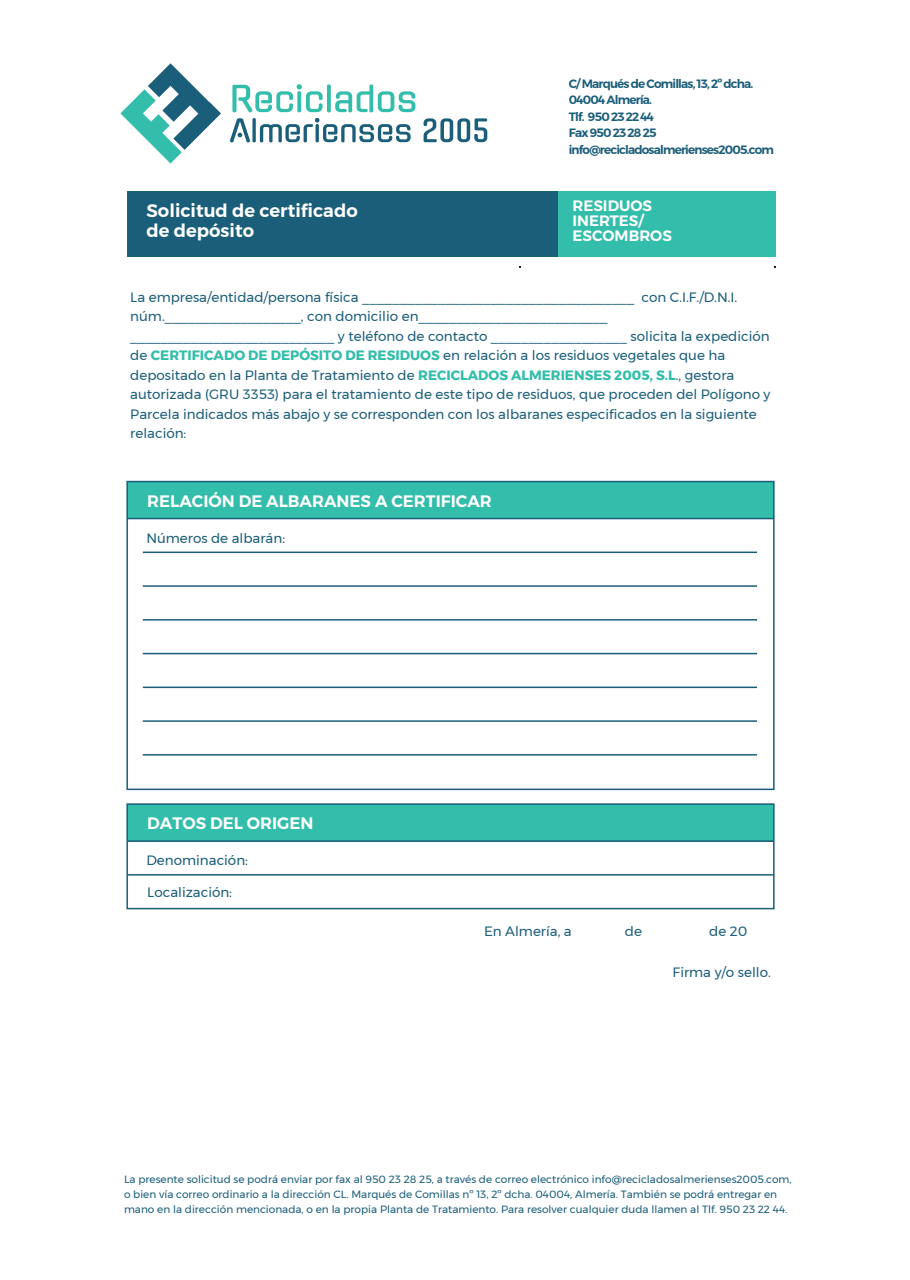
<style>
.page{position:relative;width:910px;height:1280px;background:#fff}
.page>*{position:absolute;margin:0;border:0;box-sizing:border-box;transform-origin:0 0}
.t1{font:600 18px/19.5px "Montserrat";color:#fff}
.t2{font:600 16.5px "Montserrat";color:#fff}
.t3{font:600 15px/15px "Montserrat";color:#fff}
.t4{font:13.5px/19.5px "Montserrat";color:#1b5e7a}
.t5{font:600 12px/16.5px "Montserrat";letter-spacing:-.065em;color:#1b5e7a}
.t6{font:10.5px/15px "Montserrat";color:#1b5e7a}
.s1{font-weight:700;color:#33bdab}
</style>
<div class="page">
<div style="left:127px;top:482px;width:647px;height:37px;background:#33bdab"></div>
<svg style="left:120px;top:63px;width:101px;height:101px"></svg>
<svg style="left:232px;top:84px;width:91px;height:28px"></svg>
<svg style="left:327px;top:84px;width:4px;height:28px"></svg>
<svg style="left:335px;top:85px;width:80px;height:27px"></svg>
<svg style="left:230px;top:118px;width:20px;height:24px"></svg>
<svg style="left:252px;top:118px;width:4px;height:24px"></svg>
<svg style="left:260px;top:118px;width:151px;height:24px"></svg>
<svg style="left:424px;top:118px;width:63px;height:24px"></svg>
<div style="left:127px;top:191px;width:432px;height:65px;background:#1b5e7a"></div>
<div style="left:559px;top:191px;width:217px;height:65px;background:#33bdab"></div>
<div style="left:126px;top:481px;width:649px;height:309px;border:2px solid #1b5e7a"></div>
<hr style="left:127px;top:518px;width:647px;height:1px;background:#1b5e7a">
<hr style="left:143px;top:552px;width:614px;height:1px;background:#1b5e7a">
<hr style="left:143px;top:585px;width:614px;height:2px;background:#1b5e7a">
<hr style="left:143px;top:619px;width:614px;height:2px;background:#1b5e7a">
<hr style="left:143px;top:653px;width:614px;height:1px;background:#1b5e7a">
<hr style="left:143px;top:687px;width:614px;height:1px;background:#1b5e7a">
<hr style="left:143px;top:720px;width:614px;height:2px;background:#1b5e7a">
<hr style="left:143px;top:754px;width:614px;height:2px;background:#1b5e7a">
<div style="left:127px;top:804px;width:647px;height:37px;background:#33bdab"></div>
<div style="left:126px;top:803px;width:649px;height:106px;border:2px solid #1b5e7a"></div>
<hr style="left:127px;top:840px;width:647px;height:2px;background:#1b5e7a">
<hr style="left:128px;top:874px;width:646px;height:2px;background:#1b5e7a">
<h1 class="t1" style="left:147px;top:201px;width:213px">Solicitud de certificado de depósito</h1>
<p class="t5" style="left:569px;top:75px;width:207px">C/ Marqués de Comillas, 13, 2º dcha.<br>04004 Almería.<br>Tlf. 950 23 22 44<br>Fax 950 23 28 25 info@recicladosalmerienses2005.com</p>
<p class="t3" style="left:573px;top:198px;width:101px">RESIDUOS<br>INERTES/<br>ESCOMBROS</p>
<p class="t4" style="left:130px;top:287px;width:642px">La empresa/entidad/persona física ____________________________________ con C.I.F./D.N.I. núm.__________________, con domicilio en_________________________ ___________________________ y teléfono de contacto __________________ solicita la expedición de <span class="s1">CERTIFICADO DE DEPÓSITO DE RESIDUOS</span> en relación a los residuos vegetales que ha depositado en la Planta de Tratamiento de <span class="s1">RECICLADOS ALMERIENSES 2005, S.L</span>., gestora autorizada (GRU 3353) para el tratamiento de este tipo de residuos, que proceden del Polígono y Parcela indicados más abajo y se corresponden con los albaranes especificados en la siguiente relación:</p>
<p class="t2" style="left:147px;top:488px;width:346px">RELACIÓN DE ALBARANES A CERTIFICAR</p>
<p class="t4" style="left:146px;top:528px;width:140px">Números de albarán:</p>
<p class="t2" style="left:147px;top:810px;width:168px">DATOS DEL ORIGEN</p>
<p class="t4" style="left:146px;top:850px;width:103px">Denominación:</p>
<p class="t4" style="left:147px;top:882px;width:86px">Localización:</p>
<p class="t4" style="left:484px;top:921px;width:89px">En Almería, a</p>
<p class="t4" style="left:625px;top:921px;width:19px">de</p>
<p class="t4" style="left:709px;top:921px;width:40px">de 20</p>
<p class="t4" style="left:673px;top:962px;width:100px">Firma y/o sello.</p>
<p class="t6" style="left:124px;top:1171px;width:669px">La presente solicitud se podrá enviar por fax al 950 23 28 25, a través de correo electrónico info@recicladosalmerienses2005.com, o bien vía correo ordinario a la dirección CL. Marqués de Comillas nº 13, 2º dcha. 04004, Almería. También se podrá entregar en mano en la dirección mencionada, o en la propia Planta de Tratamiento. Para resolver cualquier duda llamen al Tlf. 950 23 22 44.</p>
</div>
